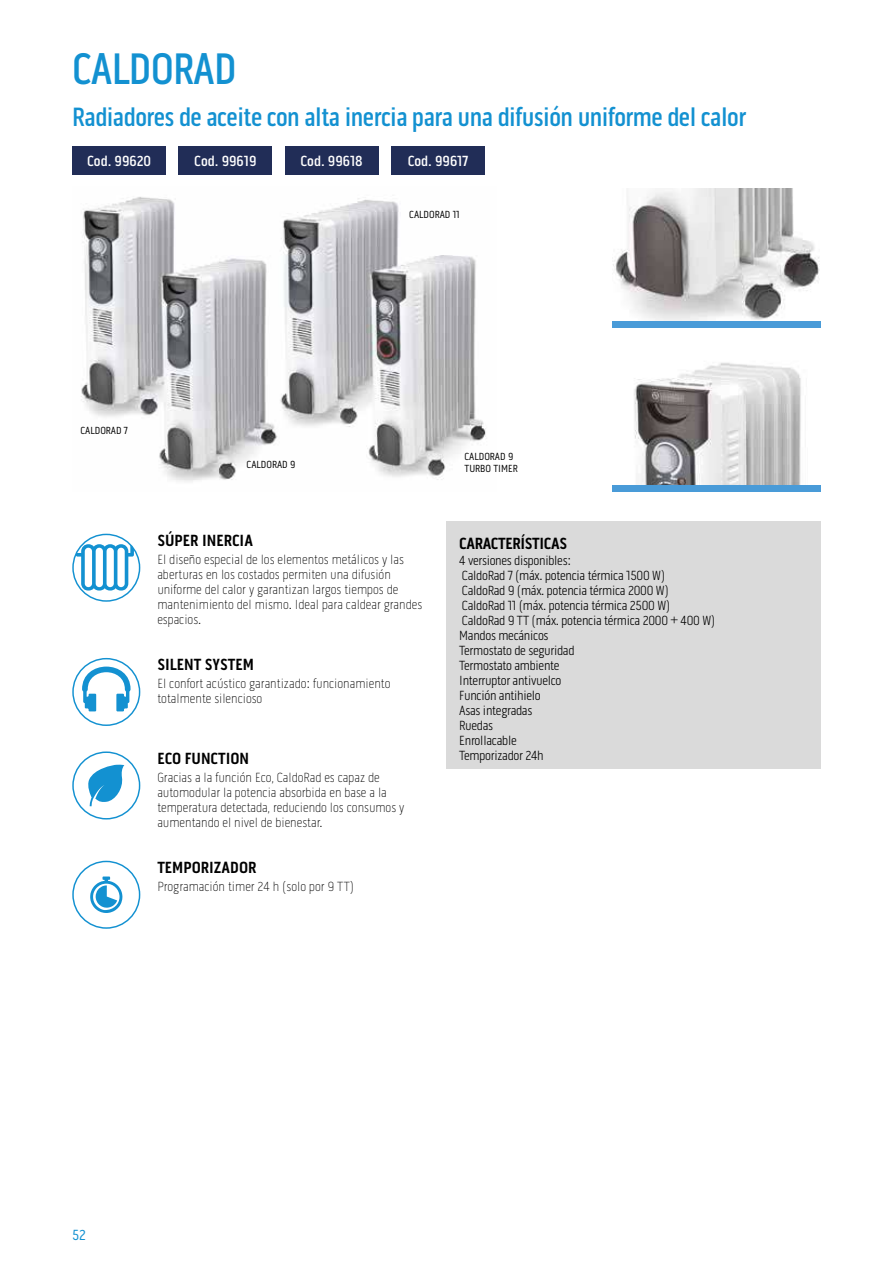
<style>
.page{position:relative;width:893px;height:1263px;background:#fff}
.page>*{position:absolute;margin:0;border:0;box-sizing:border-box;transform-origin:0 0}
.t1{font:500 45px "Pill Gothic 300 mg";letter-spacing:-.02em;color:#1391d1;scale:.95 1}
.t2{font:500 27px "Pill Gothic 300 mg";letter-spacing:-.02em;color:#1391d1;scale:.96 1}
.t3{font:700 16.5px "Pill Gothic 300 mg";color:#000}
.t4{font:700 16.5px "Pill Gothic 300 mg";letter-spacing:-.02em;color:#000}
.t5{font:500 15px "Pill Gothic 300 mg";color:#fff}
.t6{font:15px "Pill Gothic 300 mg";color:#1391d1}
.t7{font:100 13.5px/15px "Pill Gothic 300 mg";color:#000}
.t8{font:300 13.5px/15px "Pill Gothic 300 mg";letter-spacing:-.02em;color:#000}
.t9{font:10.5px/12px "Pill Gothic 300 mg";color:#000}
</style>
<div class="page">
<svg style="left:76px;top:544px;width:58px;height:47px"></svg>
<div style="left:72px;top:534px;width:68px;height:68px;border:1px solid #1391d1;border-radius:50%"></div>
<svg style="left:82px;top:667px;width:49px;height:44px"></svg>
<div style="left:72px;top:658px;width:68px;height:68px;border:1px solid #1391d1;border-radius:50%"></div>
<div style="left:72px;top:751px;width:68px;height:68px;border:1px solid #1391d1;border-radius:50%"></div>
<svg style="left:88px;top:765px;width:36px;height:41px"></svg>
<svg style="left:72px;top:861px;width:68px;height:68px"></svg>
<div style="left:446px;top:521px;width:375px;height:248px;background:#dadada"></div>
<img style="left:81px;top:197px;width:405px;height:285px">
<img style="left:613px;top:189px;width:207px;height:132px">
<div style="left:612px;top:321px;width:209px;height:7px;background:#499bd8"></div>
<img style="left:634px;top:362px;width:167px;height:123px">
<div style="left:612px;top:485px;width:209px;height:7px;background:#499bd8"></div>
<div style="left:72px;top:146px;width:94px;height:28px;background:#212d57"></div>
<div style="left:179px;top:146px;width:93px;height:28px;background:#212d57"></div>
<div style="left:285px;top:146px;width:93px;height:28px;background:#212d57"></div>
<div style="left:391px;top:146px;width:94px;height:28px;background:#212d57"></div>
<h1 class="t1" style="left:72px;top:43px;width:175px">CALDORAD</h1>
<h2 class="t2" style="left:72px;top:101px;width:703px">Radiadores de aceite con alta inercia para una difusión uniforme del calor</h2>
<p class="t5" style="left:87px;top:152px;width:65px">Cod. 99620</p>
<p class="t5" style="left:194px;top:152px;width:64px">Cod. 99619</p>
<p class="t5" style="left:300px;top:152px;width:64px">Cod. 99618</p>
<p class="t5" style="left:408px;top:152px;width:62px">Cod. 99617</p>
<p class="t9" style="left:409px;top:209px;width:52px">CALDORAD 11</p>
<p class="t9" style="left:80px;top:425px;width:49px">CALDORAD 7</p>
<p class="t9" style="left:247px;top:459px;width:50px">CALDORAD 9</p>
<p class="t3" style="left:157px;top:530px;width:97px">SÚPER INERCIA</p>
<p class="t7" style="left:157px;top:552px;width:266px">El diseño especial de los elementos metálicos y las aberturas en los costados permiten una difusión uniforme del calor y garantizan largos tiempos de mantenimiento del mismo. Ideal para caldear grandes espacios.</p>
<p class="t3" style="left:157px;top:655px;width:98px">SILENT SYSTEM</p>
<p class="t7" style="left:157px;top:676px;width:235px">El confort acústico garantizado: funcionamiento totalmente silencioso</p>
<p class="t3" style="left:157px;top:748px;width:93px">ECO FUNCTION</p>
<p class="t7" style="left:157px;top:770px;width:249px">Gracias a la función Eco, CaldoRad es capaz de automodular la potencia absorbida en base a la temperatura detectada, reduciendo los consumos y aumentando el nivel de bienestar.</p>
<p class="t3" style="left:157px;top:857px;width:101px">TEMPORIZADOR</p>
<p class="t7" style="left:157px;top:879px;width:198px">Programación timer 24 h (solo por 9 TT)</p>
<p class="t9" style="left:465px;top:450px;width:55px">CALDORAD 9<br>TURBO TIMER</p>
<p class="t4" style="left:459px;top:533px;width:109px">CARACTERÍSTICAS</p>
<p class="t8" style="left:459px;top:553px;width:258px">4 versiones disponibles:<br>CaldoRad 7 (máx. potencia térmica 1500 W)<br>CaldoRad 9 (máx. potencia térmica 2000 W)<br>CaldoRad 11 (máx. potencia térmica 2500 W)<br>CaldoRad 9 TT (máx. potencia térmica 2000 + 400 W)<br>Mandos mecánicos<br>Termostato de seguridad<br>Termostato ambiente<br>Interruptor antivuelco<br>Función antihielo<br>Asas integradas<br>Ruedas<br>Enrollacable<br>Temporizador 24h</p>
<p class="t6" style="left:72px;top:1226px;width:15px">52</p>
</div>
